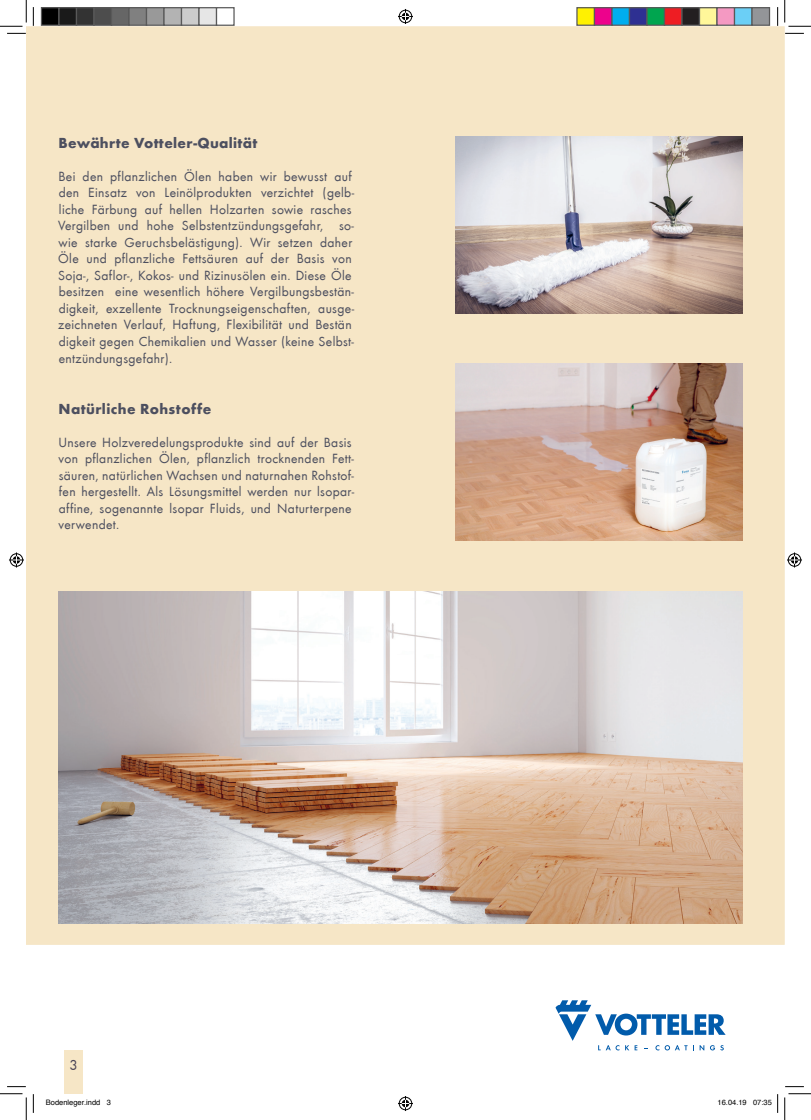
<style>
.page{position:relative;width:811px;height:1120px;background:#fff}
.page>*{position:absolute;margin:0;border:0;box-sizing:border-box;transform-origin:0 0}
.t1{font:700 15px "Standox Futura";letter-spacing:.025em;color:#4c4f5f}
.t2{font:15px "Standox Futura";color:#494355}
.t3{font:13.75px/16.5px "Standox Futura";letter-spacing:.025em;color:#4c4f5f}
.t4{font:7.5px "Helvetica";color:#000}
</style>
<div class="page">
<div style="left:26px;top:26px;width:759px;height:918px;background:#f6e6c6"></div>
<div style="left:65px;top:1050px;width:18px;height:43px;background:#f6e6c6"></div>
<svg style="left:555px;top:1000px;width:170px;height:50px"></svg>
<img style="left:58px;top:591px;width:684px;height:332px">
<img style="left:455px;top:136px;width:287px;height:177px">
<img style="left:455px;top:363px;width:287px;height:178px">
<svg style="left:7px;top:33px;width:19px;height:1px"></svg>
<svg style="left:785px;top:33px;width:19px;height:1px"></svg>
<svg style="left:33px;top:7px;width:1px;height:19px"></svg>
<svg style="left:33px;top:1094px;width:1px;height:18px"></svg>
<svg style="left:777px;top:7px;width:1px;height:19px"></svg>
<svg style="left:0;top:0;width:27px;height:27px"></svg>
<svg style="left:0;top:1093px;width:27px;height:26px"></svg>
<svg style="left:784px;top:0;width:27px;height:27px"></svg>
<svg style="left:784px;top:1093px;width:27px;height:26px"></svg>
<svg style="left:398px;top:9px;width:15px;height:15px"></svg>
<svg style="left:398px;top:1096px;width:15px;height:14px"></svg>
<svg style="left:9px;top:552px;width:15px;height:15px"></svg>
<svg style="left:787px;top:552px;width:15px;height:15px"></svg>
<div style="left:41px;top:8px;width:18px;height:17px;background:#000"></div>
<div style="left:41px;top:7px;width:19px;height:19px;border:1px solid #595959"></div>
<div style="left:59px;top:8px;width:17px;height:17px;background:#1a1a1a"></div>
<div style="left:58px;top:7px;width:19px;height:19px;border:1px solid #595959"></div>
<div style="left:76px;top:8px;width:18px;height:17px;background:#333"></div>
<div style="left:76px;top:7px;width:19px;height:19px;border:1px solid #595959"></div>
<div style="left:94px;top:8px;width:17px;height:17px;background:#4d4d4d"></div>
<div style="left:93px;top:7px;width:19px;height:19px;border:1px solid #595959"></div>
<div style="left:111px;top:8px;width:18px;height:17px;background:#666"></div>
<div style="left:111px;top:7px;width:19px;height:19px;border:1px solid #595959"></div>
<div style="left:129px;top:8px;width:17px;height:17px;background:#808080"></div>
<div style="left:128px;top:7px;width:19px;height:19px;border:1px solid #595959"></div>
<div style="left:146px;top:8px;width:18px;height:17px;background:#999"></div>
<div style="left:146px;top:7px;width:19px;height:19px;border:1px solid #595959"></div>
<div style="left:164px;top:8px;width:17px;height:17px;background:#b3b3b3"></div>
<div style="left:163px;top:7px;width:19px;height:19px;border:1px solid #595959"></div>
<div style="left:181px;top:8px;width:18px;height:17px;background:#ccc"></div>
<div style="left:181px;top:7px;width:19px;height:19px;border:1px solid #595959"></div>
<div style="left:199px;top:8px;width:17px;height:17px;background:#e6e6e6"></div>
<div style="left:198px;top:7px;width:19px;height:19px;border:1px solid #595959"></div>
<div style="left:216px;top:7px;width:19px;height:19px;border:1px solid #595959"></div>
<div style="left:577px;top:8px;width:17px;height:17px;background:#fff101"></div>
<div style="left:576px;top:7px;width:19px;height:19px;border:1px solid #595959"></div>
<div style="left:594px;top:8px;width:18px;height:17px;background:#ed028c"></div>
<div style="left:594px;top:7px;width:18px;height:19px;border:1px solid #595959"></div>
<div style="left:612px;top:8px;width:17px;height:17px;background:#00aeef"></div>
<div style="left:611px;top:7px;width:19px;height:19px;border:1px solid #595959"></div>
<div style="left:629px;top:8px;width:18px;height:17px;background:#2e3092"></div>
<div style="left:629px;top:7px;width:18px;height:19px;border:1px solid #595959"></div>
<div style="left:647px;top:8px;width:17px;height:17px;background:#00a54f"></div>
<div style="left:646px;top:7px;width:19px;height:19px;border:1px solid #595959"></div>
<div style="left:664px;top:8px;width:18px;height:17px;background:#ee1d23"></div>
<div style="left:664px;top:7px;width:18px;height:19px;border:1px solid #595959"></div>
<div style="left:682px;top:8px;width:17px;height:17px;background:#231f20"></div>
<div style="left:681px;top:7px;width:19px;height:19px;border:1px solid #595959"></div>
<div style="left:699px;top:8px;width:18px;height:17px;background:#fff79a"></div>
<div style="left:699px;top:7px;width:18px;height:19px;border:1px solid #595959"></div>
<div style="left:717px;top:8px;width:17px;height:17px;background:#f499c2"></div>
<div style="left:716px;top:7px;width:19px;height:19px;border:1px solid #595959"></div>
<div style="left:734px;top:8px;width:18px;height:17px;background:#6bcff6"></div>
<div style="left:734px;top:7px;width:18px;height:19px;border:1px solid #595959"></div>
<div style="left:752px;top:8px;width:17px;height:17px;background:#939598"></div>
<div style="left:751px;top:7px;width:19px;height:19px;border:1px solid #595959"></div>
<svg style="left:777px;top:1094px;width:1px;height:18px"></svg>
<p class="t1" style="left:59px;top:132px;width:200px">Bewährte Votteler-Qualität</p>
<p class="t3" style="left:58px;top:167px;width:298px">Bei den pflanzlichen Ölen haben wir bewusst auf den Einsatz von Leinölprodukten verzichtet (gelb&shy;liche Färbung auf hellen Holzarten sowie rasches Vergilben und hohe Selbstentzündungsgefahr, so&shy;wie starke Geruchsbelästigung). Wir setzen daher Öle und pflanzliche Fettsäuren auf der Basis von Soja-, Saflor-, Kokos- und Rizinusölen ein. Diese Öle besitzen eine wesentlich höhere Vergilbungsbestän&shy;digkeit, exzellente Trocknungseigenschaften, ausge&shy;zeichneten Verlauf, Haftung, Flexibilität und Bestän digkeit gegen Chemikalien und Wasser (keine Selbst&shy;entzündungsgefahr).</p>
<p class="t1" style="left:59px;top:397px;width:154px">Natürliche Rohstoffe</p>
<p class="t3" style="left:58px;top:433px;width:297px">Unsere Holzveredelungsprodukte sind auf der Basis von pflanzlichen Ölen, pflanzlich trocknenden Fett&shy;säuren, natürlichen Wachsen und naturnahen Rohstof&shy;fen hergestellt. Als Lösungsmittel werden nur lsopar&shy;affine, sogenannte lsopar Fluids, und Naturterpene verwendet.</p>
<p class="t2" style="left:69px;top:1054px;width:10px">3</p>
<p class="t4" style="left:46px;top:1096px;width:67px">Bodenleger.indd 3</p>
<p class="t4" style="left:717px;top:1096px;width:56px">16.04.19 07:35</p>
</div>
